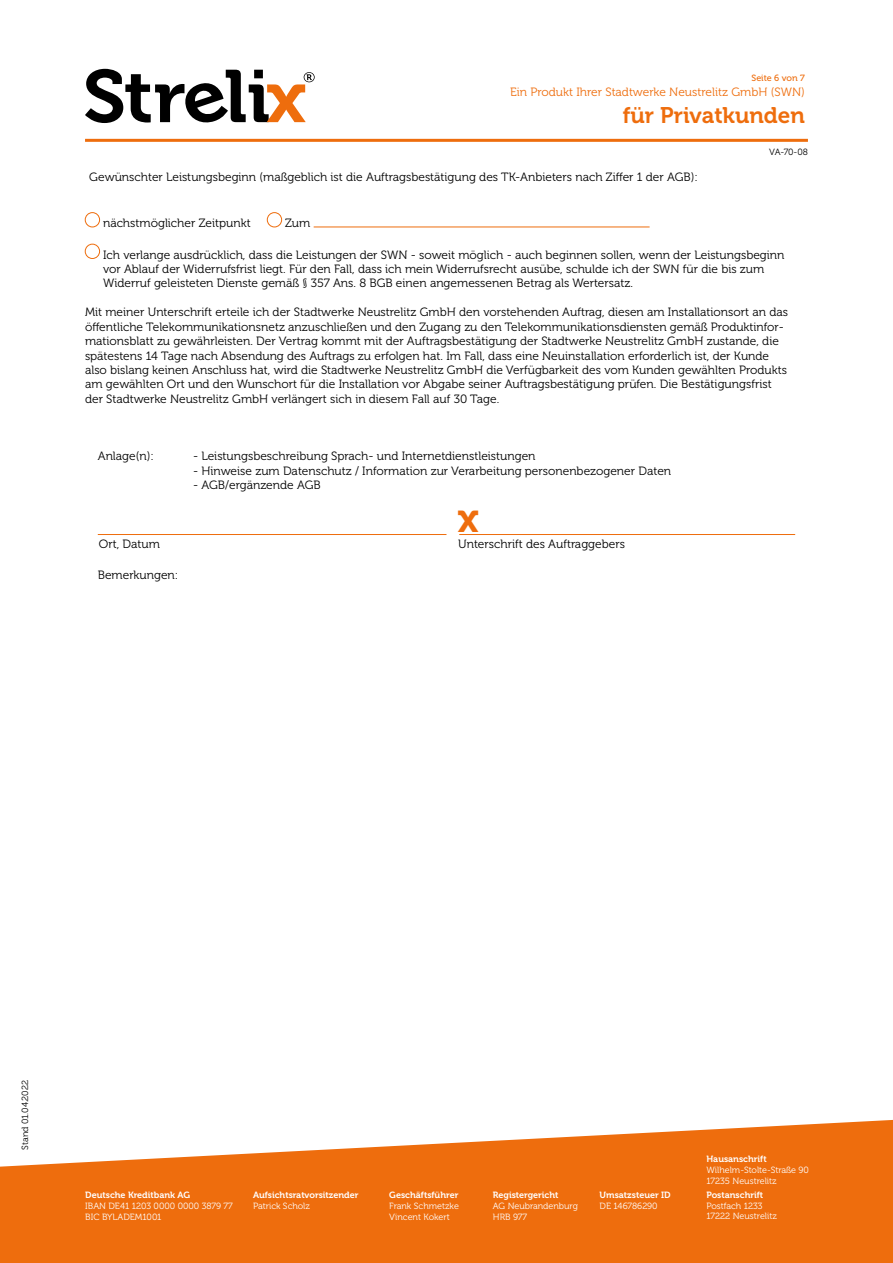
<style>
.page{position:relative;width:893px;height:1263px;background:#fff}
.page>*{position:absolute;margin:0;border:0;box-sizing:border-box;transform-origin:0 0}
.t1{font:42px "Museo 700";color:#ee6d0d}
.t2{font:22.5px "Museo 700";color:#ee6d0d}
.t3{font:12px/14.4px "Museo 300";color:#000}
.t4{font:12px "Museo 300";color:#ee6d0d}
.t5{font:9px/10.8px "Museo 300";color:#fff}
.t6{font:9px "Museo 700";color:#fff}
.t7{font:9px "Museo 300";letter-spacing:-.005em;color:#000}
.t8{font:9px "Museo 500";color:#ee6d0d}
</style>
<div class="page">
<svg style="left:0;top:1119px;width:893px;height:144px;fill:#ee6d0d"></svg>
<svg style="left:85px;top:69px;width:230px;height:54px"></svg>
<hr style="left:85px;top:139px;width:723px;height:3px;background:#ee6d0d">
<div style="left:85px;top:212px;width:15px;height:15px;border:1px solid #ee6d0d;border-radius:50%"></div>
<div style="left:267px;top:212px;width:15px;height:15px;border:1px solid #ee6d0d;border-radius:50%"></div>
<hr style="left:314px;top:227px;width:336px;height:1px;background:#ee6d0d">
<div style="left:85px;top:244px;width:15px;height:15px;border:1px solid #ee6d0d;border-radius:50%"></div>
<hr style="left:459px;top:534px;width:336px;height:1px;background:#ee6d0d">
<hr style="left:98px;top:534px;width:348px;height:1px;background:#ee6d0d">
<p class="t8" style="left:751px;top:73px;width:55px">Seite 6 von 7</p>
<p class="t4" style="left:510px;top:85px;width:296px">Ein Produkt Ihrer Stadtwerke Neustrelitz GmbH (SWN)</p>
<h2 class="t2" style="left:623px;top:102px;width:184px">für Privatkunden</h2>
<p class="t7" style="left:769px;top:147px;width:40px">VA-70-08</p>
<p class="t3" style="left:89px;top:170px;width:610px">Gewünschter Leistungsbeginn (maßgeblich ist die Auftragsbestätigung des TK-Anbieters nach Ziffer 1 der AGB):</p>
<p class="t3" style="left:103px;top:216px;width:149px">nächstmöglicher Zeitpunkt</p>
<p class="t3" style="left:285px;top:216px;width:27px">Zum</p>
<p class="t3" style="left:103px;top:248px;width:683px">Ich verlange ausdrücklich, dass die Leistungen der SWN - soweit möglich - auch beginnen sollen, wenn der Leistungsbeginn vor Ablauf der Widerrufsfrist liegt. Für den Fall, dass ich mein Widerrufsrecht ausübe, schulde ich der SWN für die bis zum<br>Widerruf geleisteten Dienste gemäß § 357 Ans. 8 BGB einen angemessenen Betrag als Wertersatz.</p>
<p class="t3" style="left:85px;top:305px;width:704px">Mit meiner Unterschrift erteile ich der Stadtwerke Neustrelitz GmbH den vorstehenden Auftrag, diesen am Installationsort an das öffentliche Telekommunikationsnetz anzuschließen und den Zugang zu den Telekommunikationsdiensten gemäß Produktinfor&shy;mationsblatt zu gewährleisten. Der Vertrag kommt mit der Auftragsbestätigung der Stadtwerke Neustrelitz GmbH zustande, die spätestens 14 Tage nach Absendung des Auftrags zu erfolgen hat. Im Fall, dass eine Neuinstallation erforderlich ist, der Kunde also bislang keinen Anschluss hat, wird die Stadtwerke Neustrelitz GmbH die Verfügbarkeit des vom Kunden gewählten Produkts am gewählten Ort und den Wunschort für die Installation vor Abgabe seiner Auftragsbestätigung prüfen. Die Bestätigungsfrist der Stadtwerke Neustrelitz GmbH verlängert sich in diesem Fall auf 30 Tage.</p>
<p class="t3" style="left:98px;top:449px;width:58px">Anlage(n):</p>
<p class="t3" style="left:193px;top:449px;width:344px">- Leistungsbeschreibung Sprach- und Internetdienstleistungen</p>
<p class="t3" style="left:193px;top:464px;width:480px">- Hinweise zum Datenschutz / Information zur Verarbeitung personenbezogener Daten</p>
<p class="t3" style="left:193px;top:478px;width:129px">- AGB/ergänzende AGB</p>
<p class="t3" style="left:99px;top:537px;width:63px">Ort, Datum</p>
<p class="t3" style="left:98px;top:568px;width:82px">Bemerkungen:</p>
<h1 class="t1" style="left:458px;top:494px;width:23px">x</h1>
<p class="t3" style="left:458px;top:537px;width:168px">Unterschrift des Auftraggebers</p>
<p class="t7" style="left:20px;top:1150px;width:71px;rotate:-90deg">Stand 01.04.2022</p>
<p class="t6" style="left:85px;top:1190px;width:106px">Deutsche Kreditbank AG</p>
<p class="t5" style="left:85px;top:1201px;width:149px">IBAN DE41 1203 0000 0000 3879 77<br>BIC BYLADEM1001</p>
<p class="t6" style="left:253px;top:1190px;width:107px">Aufsichtsratvorsitzender</p>
<p class="t5" style="left:253px;top:1201px;width:58px">Patrick Scholz</p>
<p class="t6" style="left:389px;top:1190px;width:71px">Geschäftsführer</p>
<p class="t5" style="left:389px;top:1201px;width:71px">Frank Schmetzke<br>Vincent Kokert</p>
<p class="t6" style="left:493px;top:1190px;width:67px">Registergericht</p>
<p class="t5" style="left:493px;top:1201px;width:87px">AG Neubrandenburg<br>HRB 977</p>
<p class="t6" style="left:600px;top:1190px;width:73px">Umsatzsteuer ID</p>
<p class="t5" style="left:600px;top:1201px;width:60px">DE 146786290</p>
<p class="t6" style="left:706px;top:1154px;width:62px">Hausanschrift</p>
<p class="t5" style="left:706px;top:1165px;width:104px">Wilhelm-Stolte-Straße 90<br>17235 Neustrelitz</p>
<p class="t6" style="left:706px;top:1190px;width:58px">Postanschrift</p>
<p class="t5" style="left:706px;top:1200px;width:72px">Postfach 1233<br>17222 Neustrelitz</p>
</div>
